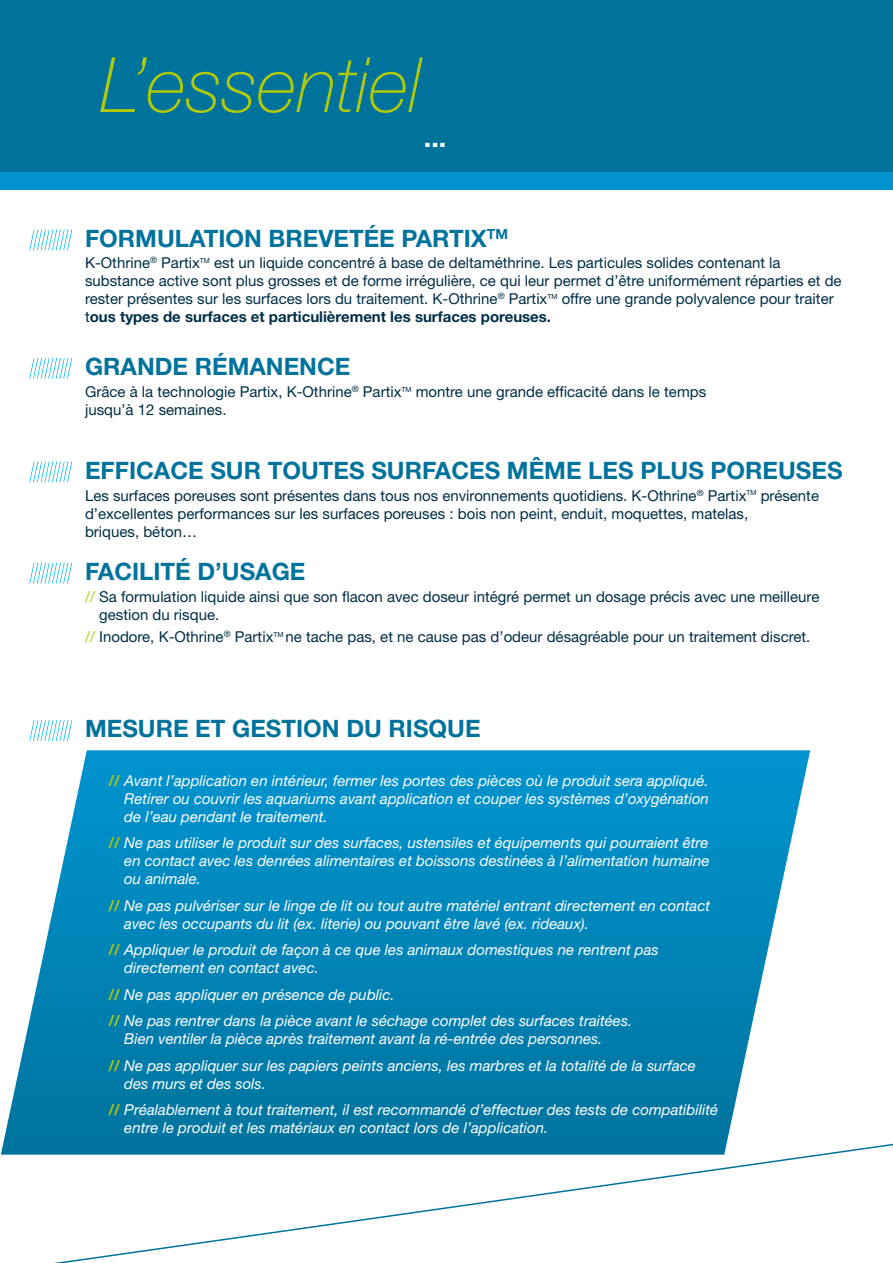
<style>
.page{position:relative;width:893px;height:1263px;background:#fff}
.page>*{position:absolute;margin:0;border:0;box-sizing:border-box;transform-origin:0 0}
.t1{font:italic 100 76.5px "Helvetica Neue LT Std";color:#afca0b}
.t2{font:700 27px "Helvetica Neue LT Std";color:#fff}
.t3{font:700 24px "Helvetica Neue LT Std";color:#00739d}
.t4{font:italic 15px/18px "Helvetica Neue LT Std";color:#fff}
.t5{font:15px/18px "Helvetica Neue LT Std";color:#002e46}
.s1{font-weight:700}
.s2{color:#afca0b}
.s3{font-weight:700;color:#afca0b}
</style>
<div class="page">
<div style="left:0;top:0;width:893px;height:172px;background:#00739d"></div>
<div style="left:0;top:172px;width:893px;height:17px;background:#0093cf"></div>
<svg style="left:0;top:1143px;width:893px;height:120px"></svg>
<svg style="left:1px;top:750px;width:809px;height:404px;background:#1b91be"></svg>
<svg style="left:29px;top:230px;width:43px;height:20px"></svg>
<svg style="left:29px;top:358px;width:43px;height:21px"></svg>
<svg style="left:29px;top:461px;width:43px;height:21px"></svg>
<svg style="left:29px;top:563px;width:43px;height:20px"></svg>
<svg style="left:29px;top:720px;width:43px;height:21px"></svg>
<h1 class="t1" style="left:100px;top:41px;width:323px">L’essentiel</h1>
<h2 class="t2" style="left:424px;top:121px;width:24px">...</h2>
<h3 class="t3" style="left:85px;top:223px;width:424px">FORMULATION BREVETÉE PARTIX<sup>TM</sup></h3>
<p class="t5" style="left:85px;top:254px;width:758px">K-Othrine<sup>®</sup> Partix<sup>TM</sup> est un liquide concentré à base de deltaméthrine. Les particules solides contenant la substance active sont plus grosses et de forme irrégulière, ce qui leur permet d’être uniformément réparties et de rester présentes sur les surfaces lors du traitement. K-Othrine<sup>®</sup> Partix<sup>TM</sup> offre une grande polyvalence pour traiter t<span class="s1">ous types de surfaces et particulièrement les surfaces poreuses.</span></p>
<h3 class="t3" style="left:85px;top:352px;width:267px">GRANDE RÉMANENCE</h3>
<p class="t5" style="left:85px;top:383px;width:623px">Grâce à la technologie Partix, K-Othrine<sup>®</sup> Partix<sup>TM</sup> montre une grande efficacité dans le temps jusqu’à 12 semaines.</p>
<h3 class="t3" style="left:85px;top:455px;width:759px">EFFICACE SUR TOUTES SURFACES MÊME LES PLUS POREUSES</h3>
<p class="t5" style="left:85px;top:486px;width:735px">Les surfaces poreuses sont présentes dans tous nos environnements quotidiens. K-Othrine<sup>®</sup> Partix<sup>TM</sup> présente d’excellentes performances sur les surfaces poreuses : bois non peint, enduit, moquettes, matelas,<br>briques, béton…</p>
<h3 class="t3" style="left:85px;top:556px;width:222px">FACILITÉ D’USAGE</h3>
<p class="t5" style="left:99px;top:588px;width:722px;text-indent:-14px"><span class="s2">//</span> Sa formulation liquide ainsi que son flacon avec doseur intégré permet un dosage précis avec une meilleure gestion du risque.</p>
<p class="t5" style="left:85px;top:628px;width:727px"><span class="s2">//</span> Inodore, K-Othrine<sup>®</sup> Partix<sup>TM</sup> ne tache pas, et ne cause pas d’odeur désagréable pour un traitement discret.</p>
<h3 class="t3" style="left:85px;top:714px;width:397px">MESURE ET GESTION DU RISQUE</h3>
<p class="t4" style="left:124px;top:771px;width:586px;text-align:justify;text-indent:-16px"><span class="s3">//</span> Avant l’application en intérieur, fermer les portes des pièces où le produit sera appliqué.<br>Retirer ou couvrir les aquariums avant application et couper les systèmes d’oxygénation de l’eau pendant le traitement.</p>
<p class="t4" style="left:124px;top:834px;width:587px;text-align:justify;text-indent:-16px"><span class="s3">//</span> Ne pas utiliser le produit sur des surfaces, ustensiles et équipements qui pourraient être en contact avec les denrées alimentaires et boissons destinées à l’alimentation humaine ou animale.</p>
<p class="t4" style="left:124px;top:896px;width:587px;text-indent:-16px"><span class="s3">//</span> Ne pas pulvériser sur le linge de lit ou tout autre matériel entrant directement en contact avec les occupants du lit (ex. literie) ou pouvant être lavé (ex. rideaux).</p>
<p class="t4" style="left:124px;top:941px;width:536px;text-indent:-16px"><span class="s3">//</span> Appliquer le produit de façon à ce que les animaux domestiques ne rentrent pas directement en contact avec.</p>
<p class="t4" style="left:108px;top:981px;width:525px;line-height:26.5px"><span class="s3">//</span> Ne pas appliquer en présence de public.<br><span class="s3">//</span> Ne pas rentrer dans la pièce avant le séchage complet des surfaces traitées.</p>
<p class="t4" style="left:108px;top:1025px;width:589px;line-height:26.5px;text-indent:16px">Bien ventiler la pièce après traitement avant la ré-entrée des personnes.<br><span class="s3">//</span> Ne pas appliquer sur les papiers peints anciens, les marbres et la totalité de la surface</p>
<p class="t4" style="left:108px;top:1070px;width:611px;line-height:26.5px;text-indent:16px">des murs et des sols.<br><span class="s3">//</span> Préalablement à tout traitement, il est recommandé d’effectuer des tests de compatibilité</p>
<p class="t4" style="left:124px;top:1119px;width:426px">entre le produit et les matériaux en contact lors de l’application.</p>
</div>
